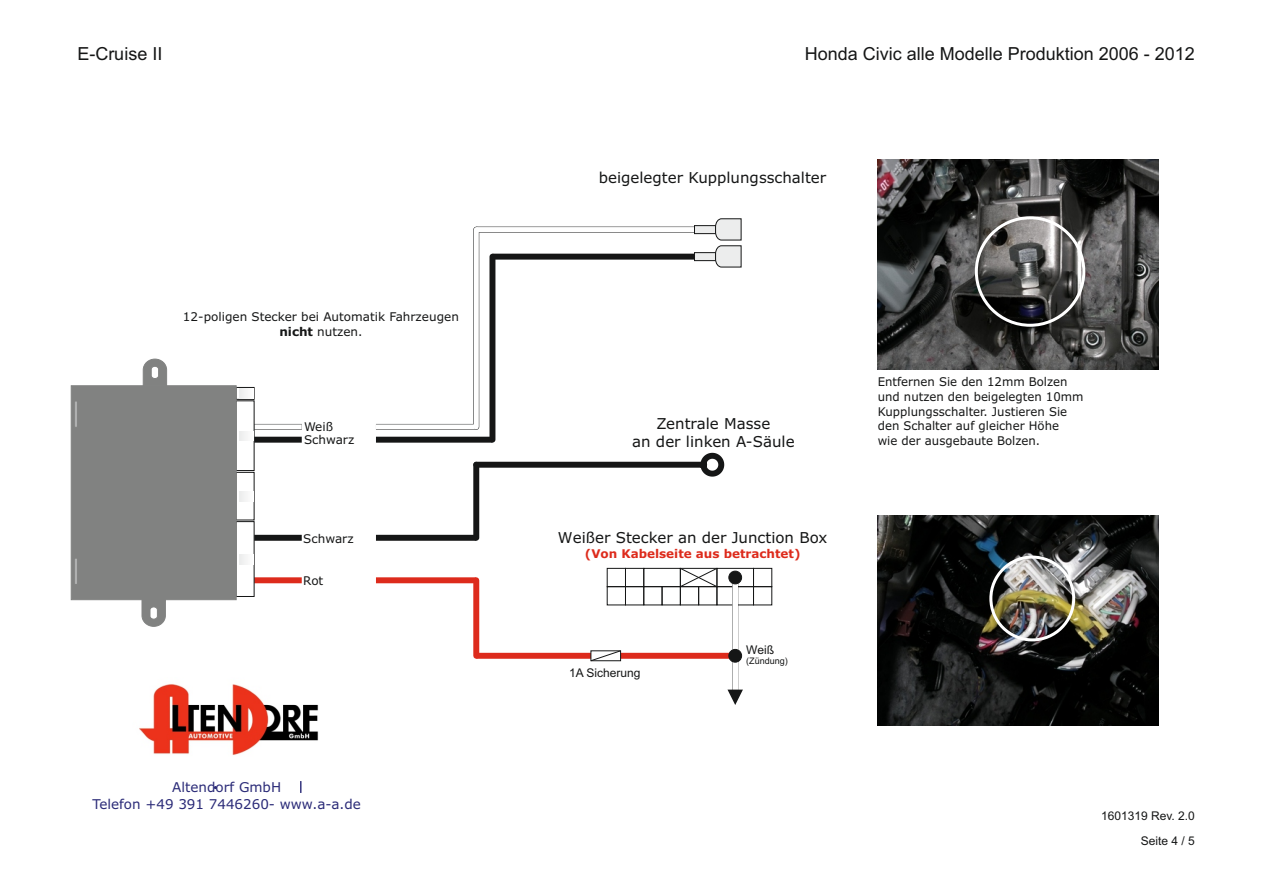
<style>
.page{position:relative;width:1263px;height:893px;background:#fff}
.page>*{position:absolute;margin:0;border:0;box-sizing:border-box;transform-origin:0 0}
.t1{font:18px "Arial";color:#151616}
.t2{font:15px/18.3px "Verdana";color:#151616;text-align:center}
.t3{font:13.5px/16.4px "Verdana";color:#2b2b78;text-align:center}
.t4{font:12px/14.5px "Verdana";color:#151616}
.t5{font:12px "Arial";color:#151616}
.t6{font:700 12px "Verdana";color:#dd2b1c}
.t7{font:9px "Arial";color:#151616}
.s1{font-weight:700}
</style>
<div class="page">
<div style="left:473px;top:230px;width:6px;height:197px;background:#878888"></div>
<div style="left:476px;top:227px;width:218px;height:6px;background:#8a8a8a"></div>
<div style="left:476px;top:227px;width:218px;height:5px;background:#fff"></div>
<div style="left:489px;top:257px;width:6px;height:183px;background:#151616"></div>
<div style="left:492px;top:254px;width:202px;height:6px;background:#151616"></div>
<div style="left:254px;top:437px;width:48px;height:6px;background:#151616"></div>
<div style="left:254px;top:424px;width:48px;height:6px;background:#8f8f8f"></div>
<div style="left:254px;top:424px;width:48px;height:5px;background:#fff"></div>
<div style="left:376px;top:424px;width:99px;height:6px;background:#8f8f8f"></div>
<div style="left:376px;top:437px;width:116px;height:6px;background:#151616"></div>
<div style="left:376px;top:424px;width:99px;height:5px;background:#fff"></div>
<div style="left:474px;top:230px;width:5px;height:197px;background:#fff"></div>
<svg style="left:694px;top:218px;width:47px;height:49px"></svg>
<img style="left:878px;top:159px;width:280px;height:211px">
<div style="left:975px;top:216px;width:110px;height:111px;border:3px solid #fff;border-radius:50%"></div>
<div style="left:753px;top:568px;width:19px;height:19px;border:1px solid #151616"></div>
<div style="left:753px;top:586px;width:19px;height:19px;border:1px solid #151616"></div>
<div style="left:735px;top:586px;width:19px;height:19px;border:1px solid #151616"></div>
<div style="left:698px;top:586px;width:19px;height:19px;border:1px solid #151616"></div>
<div style="left:716px;top:568px;width:38px;height:19px;border:1px solid #151616"></div>
<svg style="left:679px;top:567px;width:39px;height:21px"></svg>
<div style="left:680px;top:586px;width:19px;height:19px;border:1px solid #151616"></div>
<div style="left:662px;top:586px;width:19px;height:19px;border:1px solid #151616"></div>
<div style="left:625px;top:586px;width:19px;height:19px;border:1px solid #151616"></div>
<div style="left:607px;top:586px;width:19px;height:19px;border:1px solid #151616"></div>
<div style="left:607px;top:568px;width:19px;height:19px;border:1px solid #151616"></div>
<div style="left:625px;top:568px;width:19px;height:19px;border:1px solid #151616"></div>
<div style="left:643px;top:568px;width:38px;height:19px;border:1px solid #151616"></div>
<div style="left:473px;top:580px;width:6px;height:76px;background:#dd2b1c"></div>
<div style="left:376px;top:577px;width:100px;height:6px;background:#dd2b1c"></div>
<div style="left:254px;top:577px;width:48px;height:6px;background:#dd2b1c"></div>
<img style="left:877px;top:515px;width:281px;height:210px">
<div style="left:968px;top:571px;width:86px;height:86px;border:3px solid #fff;border-radius:50%"></div>
<div style="left:732px;top:577px;width:6px;height:113px;background:#fff"></div>
<div style="left:476px;top:653px;width:259px;height:6px;background:#dd2b1c"></div>
<div style="left:729px;top:649px;width:13px;height:13px;background:#151616;border:1px solid #151616;border-radius:50%"></div>
<svg style="left:590px;top:650px;width:31px;height:12px"></svg>
<div style="left:729px;top:571px;width:13px;height:13px;background:#151616;border:1px solid #151616;border-radius:50%"></div>
<div style="left:989px;top:556px;width:86px;height:85px;border:3px solid #fff;border-radius:50%"></div>
<svg style="left:727px;top:690px;width:16px;height:15px"></svg>
<div style="left:473px;top:465px;width:6px;height:73px;background:#151616"></div>
<svg style="left:473px;top:453px;width:251px;height:24px"></svg>
<div style="left:376px;top:535px;width:100px;height:6px;background:#151616"></div>
<div style="left:254px;top:535px;width:48px;height:6px;background:#151616"></div>
<svg style="left:71px;top:359px;width:183px;height:268px"></svg>
<img style="left:139px;top:684px;width:180px;height:71px">
<svg style="left:300px;top:781px;width:1px;height:12px"></svg>
<h1 class="t1" style="left:77px;top:47px;width:87px">E-Cruise II</h1>
<p class="t4" style="left:183px;top:311px;width:277px;text-align:center">12-poligen Stecker bei Automatik Fahrzeugen <span class="s1">nicht</span> nutzen.</p>
<p class="t4" style="left:304px;top:421px;width:52px;line-height:12.8px">Weiß<br>Schwarz</p>
<p class="t4" style="left:303px;top:532px;width:52px">Schwarz</p>
<p class="t4" style="left:303px;top:574px;width:22px">Rot</p>
<p class="t3" style="left:92px;top:780px;width:270px">Altendorf GmbH<br>Telefon +49 391 7446260- www.a-a.de</p>
<h1 class="t1" style="left:805px;top:47px;width:392px">Honda Civic alle Modelle Produktion 2006 - 2012</h1>
<p class="t2" style="left:599px;top:170px;width:229px">beigelegter Kupplungsschalter</p>
<p class="t2" style="left:632px;top:415px;width:164px">Zentrale Masse<br>an der linken A-Säule</p>
<p class="t2" style="left:558px;top:530px;width:271px">Weißer Stecker an der Junction Box</p>
<p class="t6" style="left:585px;top:549px;width:217px">(Von Kabelseite aus betrachtet)</p>
<p class="t5" style="left:569px;top:668px;width:73px">1A Sicherung</p>
<p class="t5" style="left:746px;top:645px;width:29px">Weiß</p>
<p class="t7" style="left:746px;top:658px;width:43px">(Zündung)</p>
<p class="t4" style="left:878px;top:376px;width:207px">Entfernen Sie den 12mm Bolzen und nutzen den beigelegten 10mm<br>Kupplungsschalter. Justieren Sie den Schalter auf gleicher Höhe<br>wie der ausgebaute Bolzen.</p>
<p class="t5" style="left:1101px;top:811px;width:95px">1601319 Rev. 2.0</p>
<p class="t5" style="left:1141px;top:837px;width:56px">Seite 4 / 5</p>
</div>
